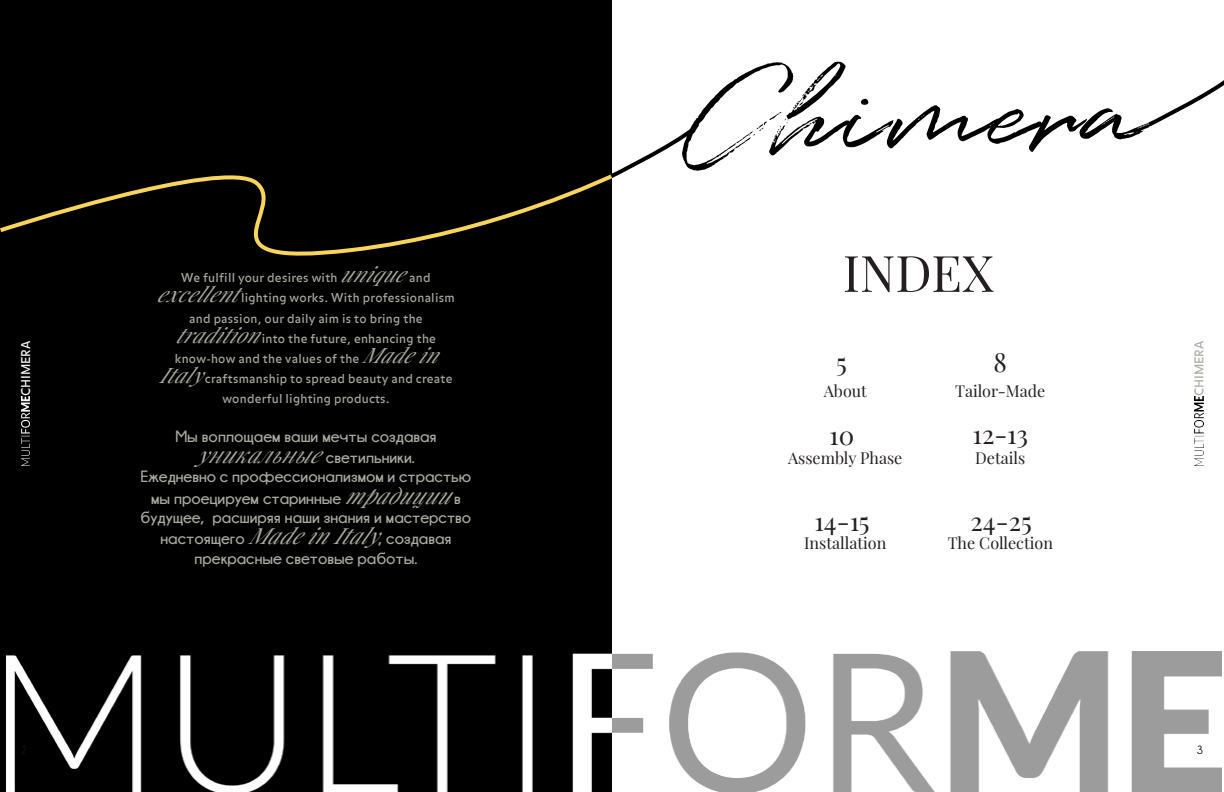
<style>
.page{position:relative;width:1224px;height:792px;background:#fff}
.page>*{position:absolute;margin:0;border:0;box-sizing:border-box;transform-origin:0 0}
.t1{font:115px "Quentin";letter-spacing:.03em;color:#000}
.t2{font:50.3px "Playfair Display";color:#231f20}
.t3{font:25.9px "Playfair Display";color:#231f20}
.t4{font:700 16.3px/21.3px "Champagne&Limousines";color:#aaaba1;text-align:center}
.t5{font:16.1px "Playfair Display";color:#231f20}
.t6{font:12.1px "Balance";letter-spacing:.02em;color:#aaaba1}
.t7{font:12px "Balance";color:#aaaba1}
.t8{font:12px "Balance";color:#fff}
.t9{font:12px "Champagne&Limousines";color:#231f20}
.s1{font-family:"Playfair Display";font-style:italic;font-size:20.8px}
.s2{font-family:"Playfair Display";font-weight:400;font-style:italic;font-size:21.9px}
</style>
<div class="page">
<img style="left:1195px;top:396px;width:8px;height:70px">
<div style="left:0;top:0;width:612px;height:792px;background:#000"></div>
<img style="left:7px;top:652px;width:1215px;height:140px">
<svg style="left:0;top:175px;width:608px;height:81px"></svg>
<svg style="left:607px;top:126px;width:90px;height:54px"></svg>
<svg style="left:1148px;top:80px;width:76px;height:46px"></svg>
<p class="t8" style="left:19px;top:396px;width:57px;rotate:-90deg">CHIMERA</p>
<p class="t6" style="left:181px;top:271px;width:251px">We fulfill your desires with <span class="s1">unique</span>and</p>
<p class="t6" style="left:157px;top:291px;width:299px"><span class="s1">excellent</span>lighting works. With professionalism</p>
<p class="t6" style="left:189px;top:311px;width:235px">and passion, our daily aim is to bring the</p>
<p class="t6" style="left:176px;top:331px;width:262px"><span class="s1">tradition</span>into the future, enhancing the</p>
<p class="t6" style="left:175px;top:352px;width:276px">know-how and the values of the <span class="s1">Madein</span></p>
<p class="t6" style="left:159px;top:372px;width:295px"><span class="s1">Italy</span>craftsmanship to spread beauty and create</p>
<p class="t6" style="left:222px;top:392px;width:169px">wonderful lighting products.</p>
<h3 class="t4" style="left:175px;top:425px;width:263px">Мы воплощаем ваши мечты создавая <span class="s2">уникальные</span>светильники.</h3>
<h3 class="t4" style="left:141px;top:466px;width:332px">Ежедневно с профессионализмом и страстью мы проецируем старинные <span class="s2">традиции</span>в</h3>
<h3 class="t4" style="left:141px;top:507px;width:332px">будущее, расширяя наши знания и мастерство настоящего <span class="s2">MadeinItaly</span>, создавая</h3>
<h3 class="t4" style="left:195px;top:547px;width:224px">прекрасные световые работы.</h3>
<h1 class="t1" style="left:684px;top:37px;width:470px">Chimera</h1>
<h2 class="t2" style="left:843px;top:234px;width:153px">INDEX</h2>
<h3 class="t3" style="left:836px;top:342px;width:12px">5</h3>
<h3 class="t3" style="left:994px;top:342px;width:15px">8</h3>
<h3 class="t5" style="left:824px;top:379px;width:45px">About</h3>
<h3 class="t5" style="left:955px;top:378px;width:92px">Tailor-Made</h3>
<h3 class="t3" style="left:829px;top:415px;width:27px">10</h3>
<h3 class="t3" style="left:973px;top:414px;width:57px">12-13</h3>
<h3 class="t5" style="left:788px;top:446px;width:116px">Assembly Phase</h3>
<h3 class="t5" style="left:975px;top:445px;width:52px">Details</h3>
<h3 class="t3" style="left:814px;top:501px;width:57px">14-15</h3>
<h3 class="t5" style="left:804px;top:530px;width:84px">Installation</h3>
<h3 class="t3" style="left:971px;top:501px;width:63px">24-25</h3>
<h3 class="t5" style="left:948px;top:530px;width:107px">The Collection</h3>
<p class="t7" style="left:1192px;top:396px;width:57px;rotate:-90deg">CHIMERA</p>
<p class="t9" style="left:1197px;top:744px;width:8px">3</p>
</div>
